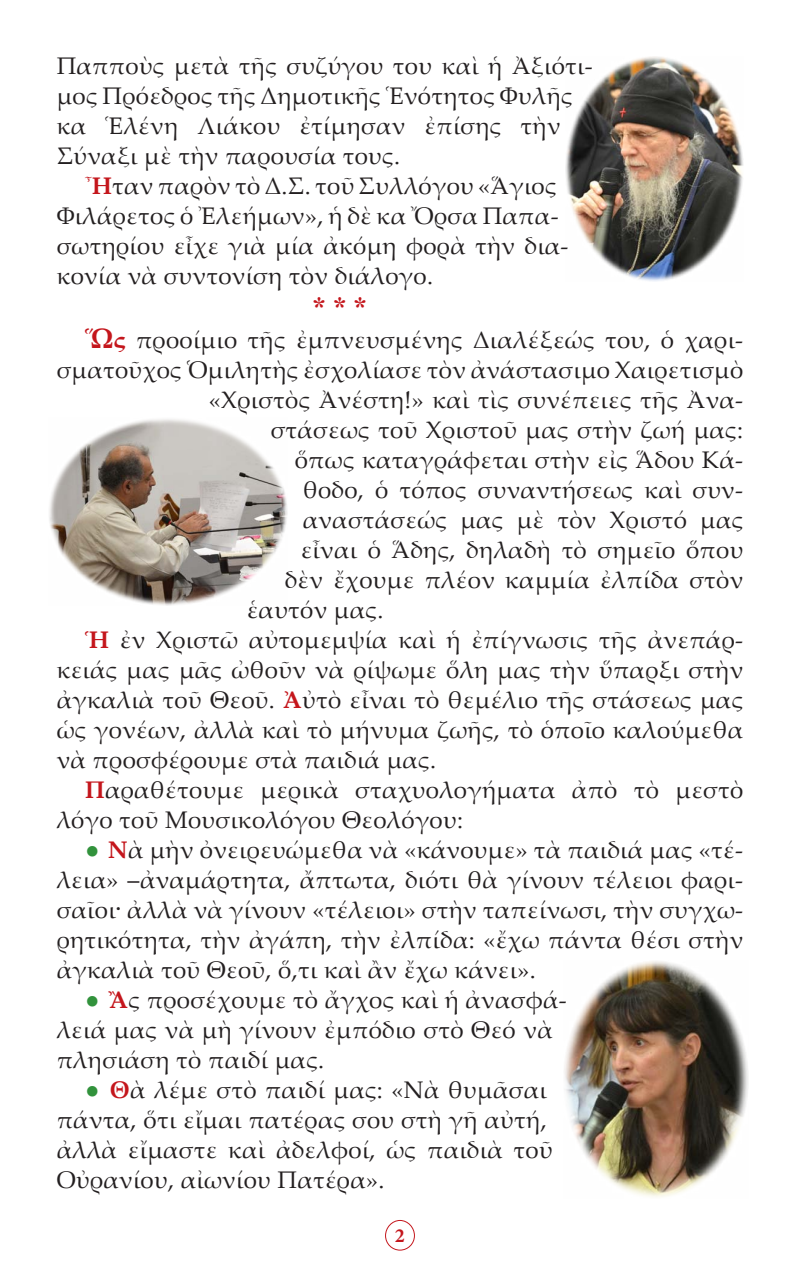
<style>
.page{position:relative;width:800px;height:1270px;background:#fff}
.page>*{position:absolute;margin:0;border:0;box-sizing:border-box;transform-origin:0 0}
.t1{font:28px "CTOS New Times Bold Test 1";color:#c4161c}
.t2{font:24px/30px "Palatino Linotype";letter-spacing:.015em;color:#231f20}
.t3{font:700 20px "Minion Pro";color:#c4161c}
.s1{font-weight:700;color:#c4161c}
.s2{font-weight:700;font-size:28px;color:#c4161c}
.s3{font-style:italic;color:#31923c}
</style>
<div class="page">
<div style="left:385px;top:1220px;width:30px;height:30px;border:1px solid #c4161c;border-radius:50%"></div>
<img style="left:564px;top:961px;width:184px;height:236px">
<img style="left:566px;top:57px;width:177px;height:224px">
<img style="left:49px;top:419px;width:238px;height:186px">
<p class="t2" style="left:57px;top:50px;width:537px">Παπποὺς μετὰ τῆς συζύγου του καὶ ἡ Ἀξιότι&shy;μος Πρόεδρος τῆς Δημοτικῆς Ἑνότητος Φυλῆς κα Ἑλένη Λιάκου ἐτίμησαν ἐπίσης τὴν</p>
<p class="t2" style="left:57px;top:140px;width:345px">Σύναξι μὲ τὴν παρουσία τους.</p>
<p class="t2" style="left:57px;top:170px;width:513px;text-indent:28px"><span class="s1">Ἦ</span>ταν παρὸν τὸ Δ.Σ. τοῦ Συλλόγου «Ἅγιος<br>Φιλάρετος ὁ Ἐλεήμων», ἡ δὲ κα Ὄρσα Παπα&shy;σωτηρίου εἶχε γιὰ μία ἀκόμη φορὰ τὴν δια-</p>
<p class="t2" style="left:57px;top:260px;width:378px">κονία νὰ συντονίση τὸν διάλογο.</p>
<p class="t1" style="left:312px;top:291px;width:56px">* * *</p>
<p class="t2" style="left:57px;top:324px;width:688px;text-align:right"><span class="s2">Ὥ</span><span class="s1">ς</span> προοίμιο τῆς ἐμπνευσμένης Διαλέξεώς του, ὁ χαρι&shy;σματοῦχος Ὁμιλητὴς ἐσχολίασε τὸν ἀνάστασιμο Χαιρετισμὸ «Χριστὸς Ἀνέστη!» καὶ τὶς συνέπειες τῆς Ἀνα-<br>στάσεως τοῦ Χριστοῦ μας στὴν ζωή μας:<br>ὅπως καταγράφεται στὴν εἰς Ἅδου Κά-<br>θοδο, ὁ τόπος συναντήσεως καὶ συν-</p>
<p class="t2" style="left:303px;top:504px;width:442px">αναστάσεώς μας μὲ τὸν Χριστό μας</p>
<p class="t2" style="left:301px;top:534px;width:444px">εἶναι ὁ Ἅδης, δηλαδὴ τὸ σημεῖο ὅπου</p>
<p class="t2" style="left:285px;top:564px;width:460px">δὲν ἔχουμε πλέον καμμία ἐλπίδα στὸν</p>
<p class="t2" style="left:247px;top:594px;width:138px">ἑαυτόν μας.</p>
<p class="t2" style="left:57px;top:624px;width:688px;text-align:justify;text-indent:28px"><span class="s1">Ἡ</span> ἐν Χριστῶ αὐτομεμψία καὶ ἡ ἐπίγνωσις τῆς ἀνεπάρ&shy;κειάς μας μᾶς ὠθοῦν νὰ ρίψωμε ὅλη μας τὴν ὕπαρξι στὴν ἀγκαλιὰ τοῦ Θεοῦ. <span class="s1">Ἀ</span>ὐτὸ εἶναι τὸ θεμέλιο τῆς στάσεως μας ὡς γονέων, ἀλλὰ καὶ τὸ μήνυμα ζωῆς, τὸ ὁποῖο καλούμεθα νὰ προσφέρουμε στὰ παιδιά μας.</p>
<p class="t2" style="left:57px;top:774px;width:688px;text-indent:28px"><span class="s1">Π</span>αραθέτουμε μερικὰ σταχυολογήματα ἀπὸ τὸ μεστὸ λόγο τοῦ Μουσικολόγου Θεολόγου:</p>
<p class="t2" style="left:57px;top:834px;width:688px;text-align:justify;text-indent:28px"><span class="s3">●</span> <span class="s1">Ν</span>ὰ μὴν ὀνειρευώμεθα νὰ «κάνουμε» τὰ παιδιά μας «τέ&shy;λεια» –ἀναμάρτητα, ἄπτωτα, διότι θὰ γίνουν τέλειοι φαρι&shy;σαῖοι· ἀλλὰ νὰ γίνουν «τέλειοι» στὴν ταπείνωσι, τὴν συγχω&shy;ρητικότητα, τὴν ἀγάπη, τὴν ἐλπίδα: «ἔχω πάντα θέσι στὴν ἀγκαλιὰ τοῦ Θεοῦ, ὅ,τι καὶ ἂν ἔχω κάνει».</p>
<p class="t2" style="left:57px;top:984px;width:511px;text-indent:28px"><span class="s3">●</span> <span class="s1">Ἂ</span>ς προσέχουμε τὸ ἄγχος καὶ ἡ ἀνασφά&shy;λειά μας νὰ μὴ γίνουν ἐμπόδιο στὸ Θεό νὰ πλησιάση τὸ παιδί μας.</p>
<p class="t2" style="left:57px;top:1074px;width:497px;text-indent:28px"><span class="s3">●</span> <span class="s1">Θ</span>ὰ λέμε στὸ παιδί μας: «Νὰ θυμᾶσαι πάντα, ὅτι εἴμαι πατέρας σου στὴ γῆ αὐτή, ἀλλὰ εἴμαστε καὶ ἀδελφοί, ὡς παιδιὰ τοῦ Οὐρανίου, αἰωνίου Πατέρα».</p>
<p class="t3" style="left:395px;top:1221px;width:11px">2</p>
</div>
